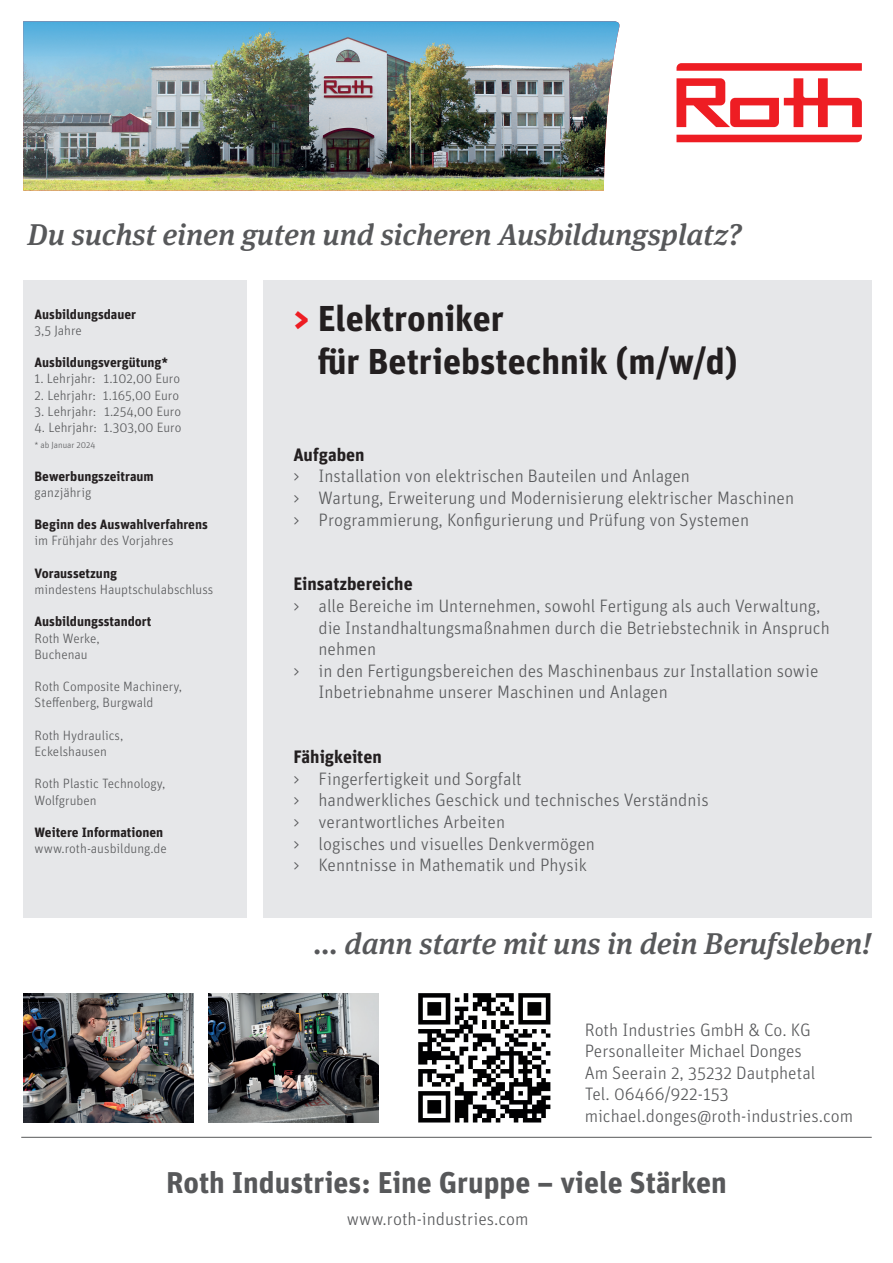
<style>
.page{position:relative;width:893px;height:1263px;background:#fff}
.page>*{position:absolute;margin:0;border:0;box-sizing:border-box;transform-origin:0 0}
.t1{font:700 36px/43.2px "Unit OT";color:#231f20}
.t2{font:italic 500 30px "Meta Serif OT";color:#57585a}
.t3{font:700 30px "Unit OT";color:#57585a}
.t4{font:300 18px/21.6px "Unit OT";color:#57585a}
.t5{font:700 18px "Unit OT";color:#231f20}
.t6{font:300 13.5px/16.2px "Unit OT";color:#57585a}
.t7{font:700 13.5px "Unit OT";color:#231f20}
.t8{font:300 9px "Unit OT";color:#57585a}
.s1{color:#ee1d23}
</style>
<div class="page">
<div style="left:264px;top:280px;width:608px;height:637px;background:#e6e7e9"></div>
<hr style="left:21px;top:1137px;width:851px;height:1px;background:#57585a">
<svg style="left:676px;top:135px;width:186px;height:7px"></svg>
<svg style="left:676px;top:63px;width:186px;height:8px"></svg>
<svg style="left:676px;top:78px;width:186px;height:49px"></svg>
<div style="left:23px;top:280px;width:223px;height:637px;background:#e6e7e9"></div>
<img style="left:23px;top:993px;width:171px;height:129px">
<img style="left:208px;top:993px;width:171px;height:129px">
<img style="left:418px;top:993px;width:133px;height:130px">
<img style="left:23px;top:21px;width:597px;height:170px">
<h2 class="t2" style="left:28px;top:216px;width:716px">Du suchst einen guten und sicheren Ausbildungsplatz?</h2>
<p class="t7" style="left:35px;top:305px;width:103px">Ausbildungsdauer</p>
<p class="t6" style="left:35px;top:322px;width:49px">3,5 Jahre</p>
<p class="t7" style="left:35px;top:354px;width:135px">Ausbildungsvergütung*</p>
<p class="t6" style="left:35px;top:371px;width:147px">1. Lehrjahr: 1.102,00 Euro</p>
<p class="t6" style="left:35px;top:387px;width:146px">2. Lehrjahr: 1.165,00 Euro</p>
<p class="t6" style="left:35px;top:403px;width:148px">3. Lehrjahr: 1.254,00 Euro</p>
<p class="t6" style="left:35px;top:419px;width:148px">4. Lehrjahr: 1.303,00 Euro</p>
<p class="t8" style="left:35px;top:440px;width:62px">* ab Januar 2024</p>
<p class="t7" style="left:35px;top:467px;width:121px">Bewerbungszeitraum</p>
<p class="t6" style="left:35px;top:484px;width:58px">ganzjährig</p>
<p class="t7" style="left:35px;top:516px;width:175px">Beginn des Auswahlverfahrens</p>
<p class="t6" style="left:35px;top:533px;width:141px">im Frühjahr des Vorjahres</p>
<p class="t7" style="left:35px;top:564px;width:84px">Voraussetzung</p>
<p class="t6" style="left:35px;top:581px;width:180px">mindestens Hauptschulabschluss</p>
<p class="t7" style="left:35px;top:613px;width:118px">Ausbildungsstandort</p>
<p class="t6" style="left:35px;top:630px;width:67px">Roth Werke,<br>Buchenau</p>
<p class="t6" style="left:35px;top:678px;width:149px">Roth Composite Machinery,<br>Steffenberg, Burgwald</p>
<p class="t6" style="left:35px;top:727px;width:90px">Roth Hydraulics,<br>Eckelshausen</p>
<p class="t6" style="left:35px;top:776px;width:132px">Roth Plastic Technology,<br>Wolfgruben</p>
<p class="t7" style="left:35px;top:823px;width:130px">Weitere Informationen</p>
<p class="t6" style="left:35px;top:840px;width:134px">www.roth-ausbildung.de</p>
<h1 class="t1" style="left:318px;top:296px;width:421px;text-indent:-24px"><span class="s1">&gt;</span> Elektroniker<br>für Betriebstechnik (m/w/d)</h1>
<p class="t5" style="left:293px;top:443px;width:73px">Aufgaben</p>
<p class="t4" style="left:293px;top:465px;width:502px">&gt; Installation von elektrischen Bauteilen und Anlagen<br>&gt; Wartung, Erweiterung und Modernisierung elektrischer Maschinen &gt; Programmierung, Konfigurierung und Prüfung von Systemen</p>
<p class="t5" style="left:293px;top:572px;width:121px">Einsatzbereiche</p>
<p class="t4" style="left:293px;top:595px;width:529px">&gt; alle Bereiche im Unternehmen, sowohl Fertigung als auch Verwaltung,</p>
<p class="t4" style="left:319px;top:617px;width:513px">die Instandhaltungsmaßnahmen durch die Betriebstechnik in Anspruch</p>
<p class="t4" style="left:319px;top:638px;width:59px">nehmen</p>
<p class="t4" style="left:293px;top:660px;width:527px">&gt; in den Fertigungsbereichen des Maschinenbaus zur Installation sowie</p>
<p class="t4" style="left:319px;top:681px;width:351px">Inbetriebnahme unserer Maschinen und Anlagen</p>
<p class="t5" style="left:293px;top:745px;width:90px">Fähigkeiten</p>
<p class="t4" style="left:293px;top:768px;width:417px">&gt; Fingerfertigkeit und Sorgfalt<br>&gt; handwerkliches Geschick und technisches Verständnis &gt; verantwortliches Arbeiten<br>&gt; logisches und visuelles Denkvermögen<br>&gt; Kenntnisse in Mathematik und Physik</p>
<h2 class="t2" style="left:314px;top:925px;width:559px">... dann starte mit uns in dein Berufsleben!</h2>
<p class="t4" style="left:585px;top:1019px;width:270px">Roth Industries GmbH &amp; Co. KG<br>Personalleiter Michael Donges<br>Am Seerain 2, 35232 Dautphetal<br>Tel. 06466/922-153 michael.donges@roth-industries.com</p>
<h2 class="t3" style="left:166px;top:1163px;width:562px">Roth Industries: Eine Gruppe – viele Stärken</h2>
<p class="t4" style="left:347px;top:1208px;width:183px">www.roth-industries.com</p>
</div>
